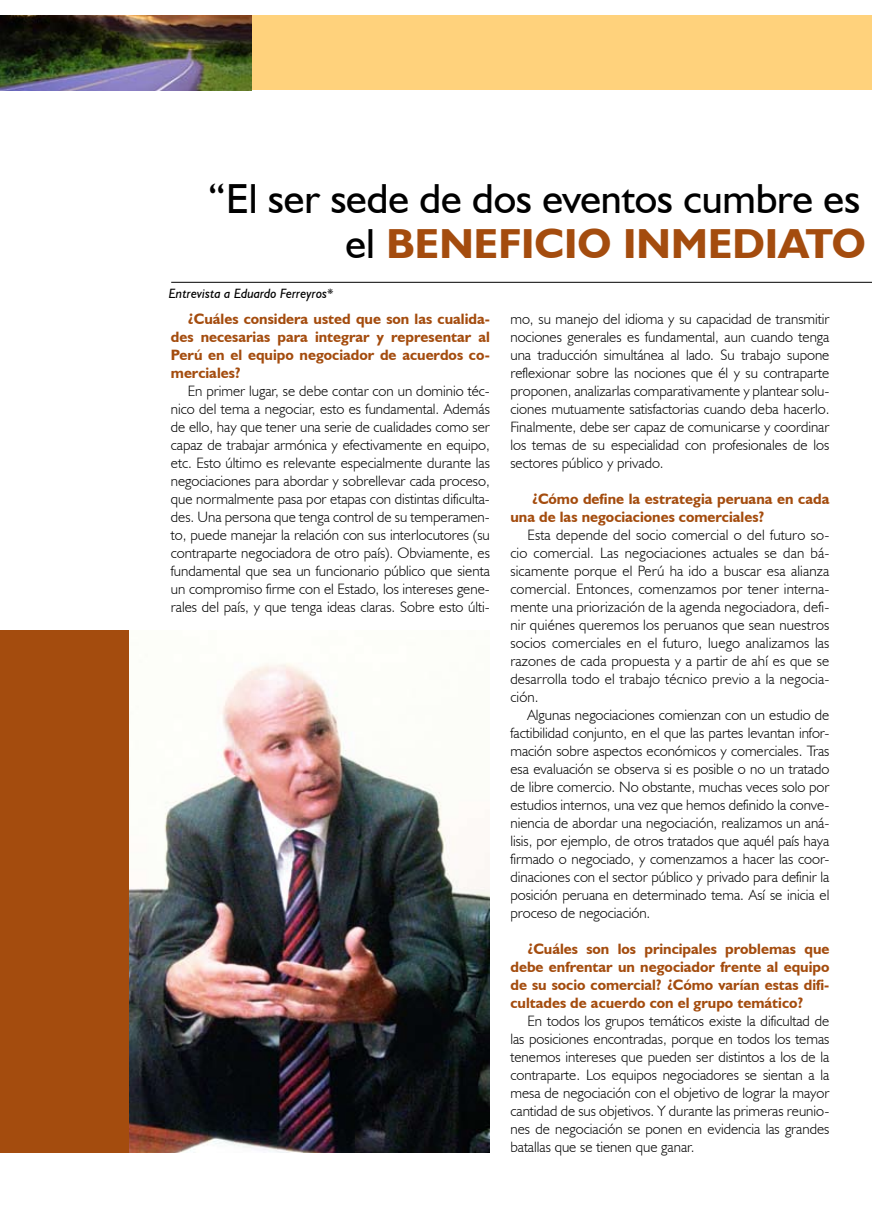
<style>
.page{position:relative;width:872px;height:1212px;background:#fff}
.page>*{position:absolute;margin:0;border:0;box-sizing:border-box;transform-origin:0 0}
.t1{font:42px/45px "Humanist 521 BT";letter-spacing:-.005em;color:#000}
.t2{font:300 15px/18px "Humanist 521 BT";color:#000;text-align:justify}
.t3{font:700 15px/18px "Humanist 521 BT";color:#a44c0e;text-align:justify}
.t4{font:italic 13.5px "Humanist 521 BT";color:#000}
.s1{font-weight:700;color:#a44c0e}
</style>
<div class="page">
<hr style="left:171px;top:282px;width:701px;height:1px;background:#000">
<img style="left:128px;top:630px;width:361px;height:522px">
<div style="left:0;top:15px;width:872px;height:75px;background:#ffd27c"></div>
<img style="left:0;top:16px;width:252px;height:74px">
<div style="left:0;top:630px;width:128px;height:522px;background:#a44c0e"></div>
<h1 class="t1" style="left:345px;top:175px;width:516px;text-indent:-138px">“El ser sede de dos eventos cumbre es el <span class="s1">beneficio inmediato</span></h1>
<p class="t4" style="left:169px;top:285px;width:166px">Entrevista a Eduardo Ferreyros*</p>
<p class="t3" style="left:171px;top:310px;width:320px;text-indent:17px">¿Cuáles considera usted que son las cualida&shy;des necesarias para integrar y representar al Perú en el equipo negociador de acuerdos co&shy;merciales?</p>
<p class="t2" style="left:171px;top:382px;width:320px;text-indent:17px">En primer lugar, se debe contar con un dominio téc&shy;nico del tema a negociar, esto es fundamental. Además de ello, hay que tener una serie de cualidades como ser capaz de trabajar armónica y efectivamente en equipo, etc. Esto último es relevante especialmente durante las negociaciones para abordar y sobrellevar cada proceso, que normalmente pasa por etapas con distintas dificulta&shy;des. Una persona que tenga control de su temperamen&shy;to, puede manejar la relación con sus interlocutores (su contraparte negociadora de otro país). Obviamente, es fundamental que sea un funcionario público que sienta un compromiso firme con el Estado, los intereses gene&shy;rales del país, y que tenga ideas claras. Sobre esto últi-</p>
<p class="t2" style="left:510px;top:310px;width:320px">mo, su manejo del idioma y su capacidad de transmitir nociones generales es fundamental, aun cuando tenga una traducción simultánea al lado. Su trabajo supone reflexionar sobre las nociones que él y su contraparte proponen, analizarlas comparativamente y plantear solu&shy;ciones mutuamente satisfactorias cuando deba hacerlo.<br>Finalmente, debe ser capaz de comunicarse y coordinar los temas de su especialidad con profesionales de los sectores público y privado.</p>
<p class="t3" style="left:510px;top:490px;width:320px;text-indent:22px">¿Cómo define la estrategia peruana en cada una de las negociaciones comerciales?</p>
<p class="t2" style="left:510px;top:526px;width:320px;text-indent:17px">Esta depende del socio comercial o del futuro so&shy;cio comercial. Las negociaciones actuales se dan bá&shy;sicamente porque el Perú ha ido a buscar esa alianza comercial. Entonces, comenzamos por tener interna&shy;mente una priorización de la agenda negociadora, defi&shy;nir quiénes queremos los peruanos que sean nuestros socios comerciales en el futuro, luego analizamos las razones de cada propuesta y a partir de ahí es que se desarrolla todo el trabajo técnico previo a la negocia&shy;ción.</p>
<p class="t2" style="left:510px;top:706px;width:320px;text-indent:17px">Algunas negociaciones comienzan con un estudio de factibilidad conjunto, en el que las partes levantan infor&shy;mación sobre aspectos económicos y comerciales. Tras esa evaluación se observa si es posible o no un tratado de libre comercio. No obstante, muchas veces solo por estudios internos, una vez que hemos definido la conve&shy;niencia de abordar una negociación, realizamos un aná&shy;lisis, por ejemplo, de otros tratados que aquél país haya firmado o negociado, y comenzamos a hacer las coor&shy;dinaciones con el sector público y privado para definir la posición peruana en determinado tema. Así se inicia el proceso de negociación.</p>
<p class="t3" style="left:510px;top:940px;width:320px;text-indent:17px">¿Cuáles son los principales problemas que debe enfrentar un negociador frente al equipo de su socio comercial? ¿Cómo varían estas difi&shy;cultades de acuerdo con el grupo temático?</p>
<p class="t2" style="left:510px;top:1012px;width:320px;text-indent:17px">En todos los grupos temáticos existe la dificultad de las posiciones encontradas, porque en todos los temas tenemos intereses que pueden ser distintos a los de la contraparte. Los equipos negociadores se sientan a la mesa de negociación con el objetivo de lograr la mayor cantidad de sus objetivos. Y durante las primeras reunio&shy;nes de negociación se ponen en evidencia las grandes batallas que se tienen que ganar.</p>
</div>
